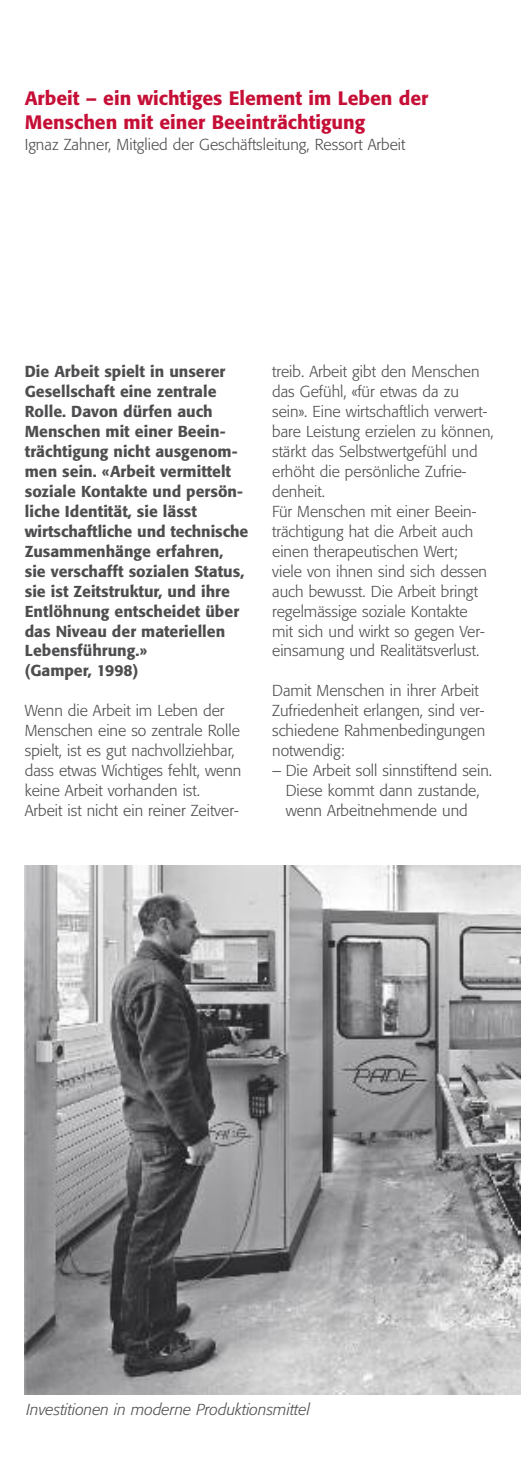
<style>
.page{position:relative;width:521px;height:1474px;background:#fff}
.page>*{position:absolute;margin:0;border:0;box-sizing:border-box;transform-origin:0 0}
.t1{font:500 19.25px/24.5px "Formata";color:#c50f36}
.t2{font:300 15.75px/19.9px "Formata";color:#4e4e50}
.t3{font:500 15.75px/19.9px "Formata";color:#4e4e50}
.t4{font:italic 300 15.75px "Formata";color:#4e4e50}
</style>
<div class="page">
<img style="left:25px;top:866px;width:496px;height:528px">
<p class="t1" style="left:25px;top:87px;width:405px">Arbeit – ein wichtiges Element im Leben der<br>Menschen mit einer Beeinträchtigung</p>
<p class="t2" style="left:25px;top:136px;width:382px">Ignaz Zahner, Mitglied der Geschäftsleitung, Ressort Arbeit</p>
<p class="t3" style="left:25px;top:363px;width:225px">Die Arbeit spielt in unserer<br>Gesellschaft eine zentrale<br>Rolle. Davon dürfen auch<br>Menschen mit einer Beein&shy;trächtigung nicht ausgenom&shy;men sein. «Arbeit vermittelt soziale Kontakte und persön&shy;liche Identität, sie lässt wirtschaftliche und technische<br>Zusammenhänge erfahren,<br>sie verschafft sozialen Status, sie ist Zeitstruktur, und ihre<br>Entlöhnung entscheidet über das Niveau der materiellen<br>Lebensführung.»<br>(Gamper, 1998)</p>
<p class="t2" style="left:25px;top:702px;width:218px">Wenn die Arbeit im Leben der<br>Menschen eine so zentrale Rolle spielt, ist es gut nachvollziehbar, dass etwas Wichtiges fehlt, wenn keine Arbeit vorhanden ist.<br>Arbeit ist nicht ein reiner Zeitver-</p>
<p class="t2" style="left:272px;top:363px;width:223px">treib. Arbeit gibt den Menschen das Gefühl, «für etwas da zu sein». Eine wirtschaftlich verwert&shy;bare Leistung erzielen zu können, stärkt das Selbstwertgefühl und erhöht die persönliche Zufrie&shy;denheit.<br>Für Menschen mit einer Beein&shy;trächtigung hat die Arbeit auch einen therapeutischen Wert;<br>viele von ihnen sind sich dessen auch bewusst. Die Arbeit bringt regelmässige soziale Kontakte<br>mit sich und wirkt so gegen Ver&shy;einsamung und Realitätsverlust.</p>
<p class="t2" style="left:272px;top:682px;width:215px">Damit Menschen in ihrer Arbeit<br>Zufriedenheit erlangen, sind ver&shy;schiedene Rahmenbedingungen notwendig:</p>
<p class="t2" style="left:286px;top:762px;width:208px;text-indent:-14px">– Die Arbeit soll sinnstiftend sein.<br>Diese kommt dann zustande, wenn Arbeitnehmende und</p>
<p class="t4" style="left:27px;top:1402px;width:285px">Investitionen in moderne Produktionsmittel</p>
</div>
